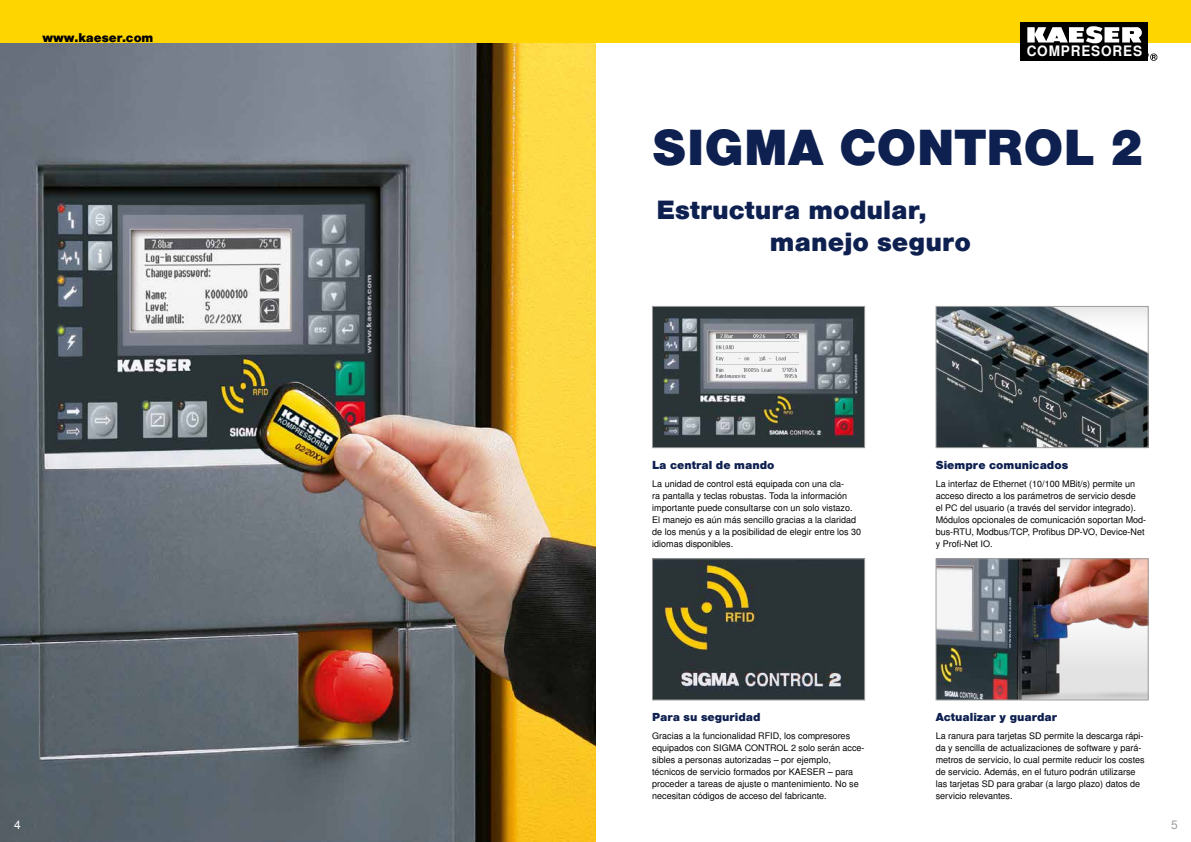
<style>
.page{position:relative;width:1191px;height:842px;background:#fff}
.page>*{position:absolute;margin:0;border:0;box-sizing:border-box;transform-origin:0 0}
.t1{font:900 48px "Nimbus San L";color:#0e2050}
.t2{font:900 25px/32px "Nimbus San L";color:#0e2050}
.t3{font:700 14.4px "Nimbus San L";letter-spacing:.065em;color:#fff;scale:.94 1}
.t4{font:700 13.4px "Nimbus San L";letter-spacing:.065em;color:#fff;scale:.94 1}
.t5{font:900 12px "Nimbus San L";color:#000}
.t6{font:12px "Nimbus San L";color:#fff}
.t7{font:12px "Nimbus San L";color:#9d9d9c}
.t8{font:900 11px "Nimbus San L";color:#0e2050}
.t9{font:9px/12px "Nimbus San L";color:#000}
</style>
<div class="page">
<img style="left:0;top:43px;width:595px;height:799px">
<div style="left:0;top:0;width:1191px;height:43px;background:#ffd500"></div>
<div style="left:1020px;top:22px;width:127px;height:39px;background:#000"></div>
<svg style="left:1027px;top:26px;width:114px;height:18px"></svg>
<svg style="left:1147px;top:52px;width:10px;height:9px"></svg>
<img style="left:937px;top:308px;width:209px;height:138px">
<div style="left:935px;top:306px;width:213px;height:142px;border:1px solid #9d9d9c"></div>
<img style="left:654px;top:560px;width:209px;height:138px">
<div style="left:652px;top:558px;width:213px;height:142px;border:1px solid #9d9d9c"></div>
<img style="left:937px;top:560px;width:209px;height:138px">
<div style="left:935px;top:558px;width:213px;height:142px;border:1px solid #9d9d9c"></div>
<img style="left:654px;top:308px;width:209px;height:138px">
<div style="left:652px;top:306px;width:213px;height:142px;border:1px solid #9d9d9c"></div>
<svg style="left:716px;top:333px;width:83px;height:46px"></svg>
<h3 class="t5" style="left:43px;top:30px;width:112px">www.kaeser.com</h3>
<h3 class="t4" style="left:1026px;top:41px;width:117px">COMPRESORES</h3>
<h3 class="t3" style="left:1026px;top:43px;width:124px">COMPRESORES</h3>
<h1 class="t1" style="left:652px;top:118px;width:493px">SIGMA CONTROL 2</h1>
<h2 class="t2" style="left:770px;top:194px;width:202px;text-indent:-113px">Estructura modular, manejo seguro</h2>
<p class="t8" style="left:652px;top:458px;width:124px">La central de mando</p>
<p class="t9" style="left:652px;top:478px;width:211px">La unidad de control está equipada con una cla-<br>ra pantalla y teclas robustas. Toda la información importante puede consultarse con un solo vistazo.<br>El manejo es aún más sencillo gracias a la claridad de los menús y a la posibilidad de elegir entre los 30 idiomas disponibles.</p>
<p class="t8" style="left:652px;top:710px;width:110px">Para su seguridad</p>
<p class="t9" style="left:652px;top:730px;width:214px">Gracias a la funcionalidad RFID, los compresores equipados con SIGMA CONTROL 2 solo serán acce&shy;sibles a personas autorizadas – por ejemplo, técnicos de servicio formados por KAESER – para proceder a tareas de ajuste o mantenimiento. No se necesitan códigos de acceso del fabricante.</p>
<p class="t8" style="left:935px;top:458px;width:134px">Siempre comunicados</p>
<p class="t9" style="left:935px;top:478px;width:212px">La interfaz de Ethernet (10/100 MBit/s) permite un acceso directo a los parámetros de servicio desde<br>el PC del usuario (a través del servidor integrado).<br>Módulos opcionales de comunicación soportan Mod&shy;bus-RTU, Modbus/TCP, Profibus DP-VO, Device-Net y Profi-Net IO.</p>
<p class="t8" style="left:935px;top:710px;width:123px">Actualizar y guardar</p>
<p class="t9" style="left:935px;top:730px;width:210px">La ranura para tarjetas SD permite la descarga rápi&shy;da y sencilla de actualizaciones de software y pará&shy;metros de servicio, lo cual permite reducir los costes de servicio. Además, en el futuro podrán utilizarse las tarjetas SD para grabar (a largo plazo) datos de servicio relevantes.</p>
<h3 class="t6" style="left:14px;top:817px;width:8px">4</h3>
<h3 class="t7" style="left:1171px;top:817px;width:8px">5</h3>
</div>
